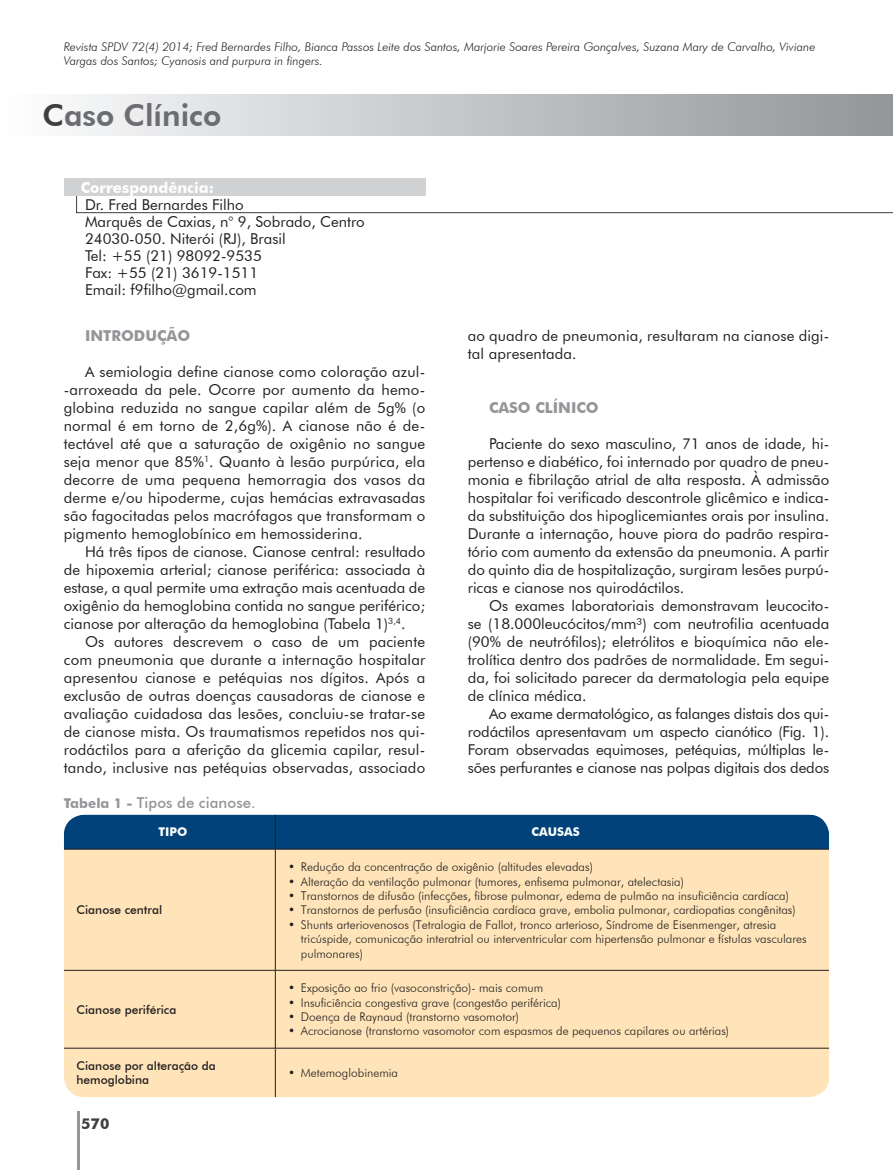
<style>
.page{position:relative;width:893px;height:1170px;background:#fff}
.page>*{position:absolute;margin:0;border:0;box-sizing:border-box;transform-origin:0 0}
.t1{font:800 30px "Futura BT";color:#6c6d70}
.t2{font:15px/18px "Futura BT";color:#231f20;text-align:justify}
.t3{font:500 15px "Futura BT";letter-spacing:.005em;color:#939598}
.t4{font:700 15px "Futura BT";color:#939598}
.t5{font:700 15px "Futura BT";color:#fff}
.t6{font:700 15px "Futura BT";color:#3e3e3f}
.t7{font:300 12px/14.4px "Futura BT";color:#231f20}
.t8{font:italic 300 12px/14.4px "Futura BT";color:#231f20}
.t9{font:500 12px/14.4px "Futura BT";color:#231f20}
.t10{font:700 12px "Futura BT";color:#fff}
.s1{color:#3e3e3f}
.s2{font-weight:700;font-size:13.5px}
</style>
<div class="page">
<div style="left:0;top:94px;width:893px;height:41px;background:linear-gradient(to right,#fdfdfe,#939498)"></div>
<hr style="left:77px;top:1111px;width:3px;height:58px;background:#939598">
<svg style="left:76px;top:189px;width:817px;height:24px"></svg>
<div style="left:64px;top:179px;width:361px;height:17px;background:#d1d2d4"></div>
<div style="left:64px;top:814px;width:765px;height:34px;background:#004279"></div>
<div style="left:64px;top:849px;width:765px;height:248px;background:#fee4b8"></div>
<hr style="left:275px;top:814px;width:1px;height:35px;background:#231f20">
<hr style="left:275px;top:849px;width:1px;height:121px;background:#231f20">
<hr style="left:275px;top:970px;width:1px;height:77px;background:#231f20">
<hr style="left:275px;top:1048px;width:1px;height:49px;background:#231f20">
<hr style="left:64px;top:848px;width:211px;height:1px;background:#231f20">
<hr style="left:275px;top:848px;width:554px;height:1px;background:#231f20">
<hr style="left:64px;top:969px;width:211px;height:1px;background:#231f20">
<hr style="left:275px;top:969px;width:554px;height:1px;background:#231f20">
<hr style="left:64px;top:1047px;width:211px;height:1px;background:#231f20">
<hr style="left:275px;top:1047px;width:554px;height:1px;background:#231f20">
<p class="t8" style="left:64px;top:39px;width:753px">Revista SPDV 72(4) 2014; Fred Bernardes Filho, Bianca Passos Leite dos Santos, Marjorie Soares Pereira Gonçalves, Suzana Mary de Carvalho, Viviane<br>Vargas dos Santos; Cyanosis and purpura in fingers.</p>
<h1 class="t1" style="left:43px;top:97px;width:180px"><span class="s1">C</span>aso Clínico</h1>
<p class="t5" style="left:81px;top:178px;width:135px">Correspondência:</p>
<p class="t2" style="left:85px;top:196px;width:281px;line-height:17px;text-align:left">Dr. Fred Bernardes Filho<br>Marquês de Caxias, n° 9, Sobrado, Centro<br>24030-050. Niterói (RJ), Brasil<br>Tel: +55 (21) 98092-9535<br>Fax: +55 (21) 3619-1511<br>Email: f9filho@gmail.com</p>
<p class="t4" style="left:85px;top:326px;width:107px">INTRODUÇÃO</p>
<p class="t2" style="left:64px;top:362px;width:363px;text-indent:21px">A semiologia define cianose como coloração azul--arroxeada da pele. Ocorre por aumento da hemo&shy;globina reduzida no sangue capilar além de 5g% (o normal é em torno de 2,6g%). A cianose não é de&shy;tectável até que a saturação de oxigênio no sangue seja menor que 85%<sup>1</sup>. Quanto à lesão purpúrica, ela decorre de uma pequena hemorragia dos vasos da derme e/ou hipoderme, cujas hemácias extravasadas são fagocitadas pelos macrófagos que transformam o pigmento hemoglobínico em hemossiderina.</p>
<p class="t2" style="left:64px;top:542px;width:363px;text-indent:21px">Há três tipos de cianose. Cianose central: resultado de hipoxemia arterial; cianose periférica: associada à estase, a qual permite uma extração mais acentuada de oxigênio da hemoglobina contida no sangue periférico; cianose por alteração da hemoglobina (Tabela 1)<sup>3,4</sup>.</p>
<p class="t2" style="left:64px;top:632px;width:363px;text-indent:21px">Os autores descrevem o caso de um paciente com pneumonia que durante a internação hospitalar apresentou cianose e petéquias nos dígitos. Após a exclusão de outras doenças causadoras de cianose e avaliação cuidadosa das lesões, concluiu-se tratar-se de cianose mista. Os traumatismos repetidos nos qui&shy;rodáctilos para a aferição da glicemia capilar, resul&shy;tando, inclusive nas petéquias observadas, associado</p>
<p class="t2" style="left:468px;top:326px;width:363px">ao quadro de pneumonia, resultaram na cianose digi&shy;tal apresentada.</p>
<p class="t4" style="left:489px;top:398px;width:111px">CASO CLÍNICO</p>
<p class="t2" style="left:468px;top:434px;width:363px;text-indent:21px">Paciente do sexo masculino, 71 anos de idade, hi&shy;pertenso e diabético, foi internado por quadro de pneu&shy;monia e fibrilação atrial de alta resposta. À admissão hospitalar foi verificado descontrole glicêmico e indica&shy;da substituição dos hipoglicemiantes orais por insulina.<br>Durante a internação, houve piora do padrão respira&shy;tório com aumento da extensão da pneumonia. A partir do quinto dia de hospitalização, surgiram lesões purpú&shy;ricas e cianose nos quirodáctilos.</p>
<p class="t2" style="left:468px;top:596px;width:363px;text-indent:21px">Os exames laboratoriais demonstravam leucocito&shy;se (18.000leucócitos/mm³) com neutrofilia acentuada (90% de neutrófilos); eletrólitos e bioquímica não ele&shy;trolítica dentro dos padrões de normalidade. Em segui&shy;da, foi solicitado parecer da dermatologia pela equipe de clínica médica.</p>
<p class="t2" style="left:468px;top:704px;width:363px;text-indent:21px">Ao exame dermatológico, as falanges distais dos qui&shy;rodáctilos apresentavam um aspecto cianótico (Fig. 1).<br>Foram observadas equimoses, petéquias, múltiplas le&shy;sões perfurantes e cianose nas polpas digitais dos dedos</p>
<p class="t3" style="left:64px;top:793px;width:193px"><span class="s2">Tabela 1 -</span> Tipos de cianose.</p>
<p class="t10" style="left:159px;top:824px;width:30px">TIPO</p>
<p class="t10" style="left:531px;top:824px;width:50px">CAUSAS</p>
<p class="t9" style="left:77px;top:902px;width:87px">Cianose central</p>
<p class="t9" style="left:77px;top:1002px;width:101px">Cianose periférica</p>
<p class="t7" style="left:288px;top:859px;width:306px">• Redução da concentração de oxigênio (altitudes elevadas)</p>
<p class="t7" style="left:288px;top:873px;width:397px">• Alteração da ventilação pulmonar (tumores, enfisema pulmonar, atelectasia)</p>
<p class="t7" style="left:288px;top:888px;width:502px">• Transtornos de difusão (infecções, fibrose pulmonar, edema de pulmão na insuficiência cardíaca)</p>
<p class="t7" style="left:288px;top:902px;width:509px">• Transtornos de perfusão (insuficiência cardíaca grave, embolia pulmonar, cardiopatias congênitas)</p>
<p class="t7" style="left:301px;top:917px;width:507px;text-indent:-13px">• Shunts arteriovenosos (Tetralogia de Fallot, tronco arterioso, Síndrome de Eisenmenger, atresia tricúspide, comunicação interatrial ou interventricular com hipertensão pulmonar e fístulas vasculares pulmonares)</p>
<p class="t7" style="left:288px;top:980px;width:257px">• Exposição ao frio (vasoconstrição)- mais comum</p>
<p class="t7" style="left:288px;top:994px;width:274px">• Insuficiência congestiva grave (congestão periférica)</p>
<p class="t7" style="left:288px;top:1009px;width:233px">• Doença de Raynaud (transtorno vasomotor)</p>
<p class="t7" style="left:288px;top:1023px;width:443px">• Acrocianose (transtorno vasomotor com espasmos de pequenos capilares ou artérias)</p>
<p class="t9" style="left:77px;top:1058px;width:141px">Cianose por alteração da hemoglobina</p>
<p class="t7" style="left:288px;top:1065px;width:111px">• Metemoglobinemia</p>
<p class="t6" style="left:81px;top:1114px;width:30px">570</p>
</div>
